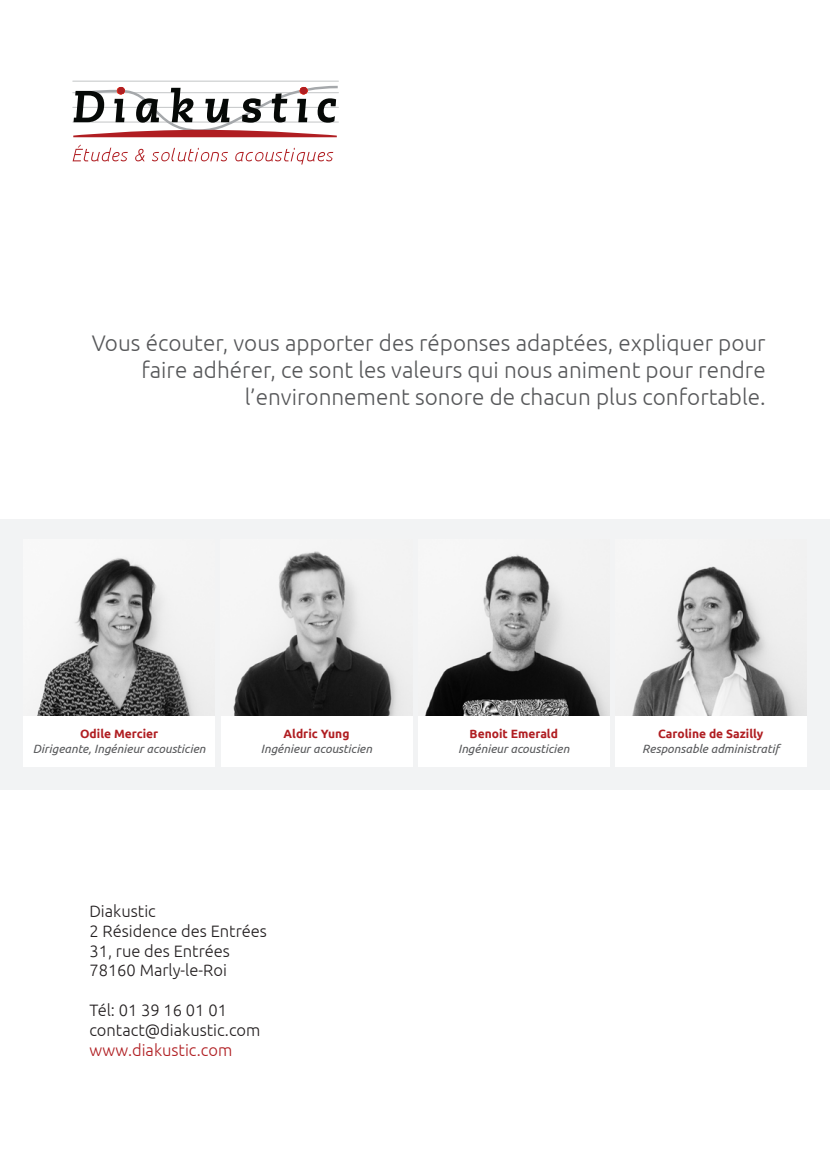
<style>
.page{position:relative;width:830px;height:1170px;background:#fff}
.page>*{position:absolute;margin:0;border:0;box-sizing:border-box;transform-origin:0 0}
.BODY{font:300 22.5px "Ubuntu";color:#57585a}
.BODY-2{font:300 16.5px "Ubuntu";color:#231f20}
.BODY-3{font:300 16.5px "Ubuntu";color:#b01e22}
.BODY-4{font:italic 12px "Ubuntu";color:#57585a}
.BODY-5{font:700 12px "Ubuntu";color:#b01e22}
</style>
<div class="page">
<div style="left:0;top:519px;width:829px;height:270px;background:#f2f3f4"></div>
<div style="left:221px;top:715px;width:191px;height:52px;background:#fff"></div>
<div style="left:418px;top:715px;width:191px;height:52px;background:#fff"></div>
<div style="left:614px;top:715px;width:192px;height:52px;background:#fff"></div>
<div style="left:24px;top:715px;width:191px;height:52px;background:#fff"></div>
<img style="left:37px;top:558px;width:162px;height:157px">
<img style="left:233px;top:551px;width:170px;height:164px">
<img style="left:425px;top:554px;width:184px;height:161px">
<img style="left:632px;top:566px;width:174px;height:149px">
<hr style="left:72px;top:81px;width:267px;height:1px;background:#c6c8c9">
<hr style="left:72px;top:92px;width:267px;height:1px;background:#c6c8c9">
<hr style="left:72px;top:107px;width:267px;height:1px;background:#c6c8c9">
<hr style="left:72px;top:121px;width:267px;height:2px;background:#c6c8c9">
<svg style="left:73px;top:86px;width:264px;height:51px"></svg>
<svg style="left:73px;top:145px;width:55px;height:16px"></svg>
<svg style="left:135px;top:149px;width:9px;height:12px"></svg>
<svg style="left:152px;top:148px;width:76px;height:13px"></svg>
<svg style="left:235px;top:148px;width:98px;height:16px"></svg>
<p class="BODY" style="left:92px;top:330px;width:675px">Vous écouter, vous apporter des réponses adaptées, expliquer pour</p>
<p class="BODY" style="left:141px;top:357px;width:625px">faire adhérer, ce sont les valeurs qui nous animent pour rendre</p>
<p class="BODY" style="left:245px;top:384px;width:522px">l’environnement sonore de chacun plus confortable.</p>
<p class="BODY-5" style="left:80px;top:726px;width:80px">Odile Mercier</p>
<p class="BODY-4" style="left:33px;top:741px;width:174px">Dirigeante, Ingénieur acousticien</p>
<p class="BODY-5" style="left:283px;top:726px;width:67px">Aldric Yung</p>
<p class="BODY-4" style="left:261px;top:741px;width:113px">Ingénieur acousticien</p>
<p class="BODY-2" style="left:89px;top:901px;width:68px">Diakustic</p>
<p class="BODY-2" style="left:89px;top:920px;width:179px">2 Résidence des Entrées</p>
<p class="BODY-2" style="left:89px;top:940px;width:142px">31, rue des Entrées</p>
<p class="BODY-2" style="left:89px;top:960px;width:139px">78160 Marly-le-Roi</p>
<p class="BODY-2" style="left:89px;top:1000px;width:139px">Tél: 01 39 16 01 01</p>
<p class="BODY-2" style="left:89px;top:1019px;width:172px">contact@diakustic.com</p>
<p class="BODY-3" style="left:89px;top:1039px;width:144px">www.diakustic.com</p>
<p class="BODY-5" style="left:469px;top:726px;width:90px">Benoit Emerald</p>
<p class="BODY-4" style="left:458px;top:741px;width:113px">Ingénieur acousticien</p>
<p class="BODY-5" style="left:657px;top:726px;width:107px">Caroline de Sazilly</p>
<p class="BODY-4" style="left:642px;top:741px;width:138px">Responsable administratif</p>
</div>
